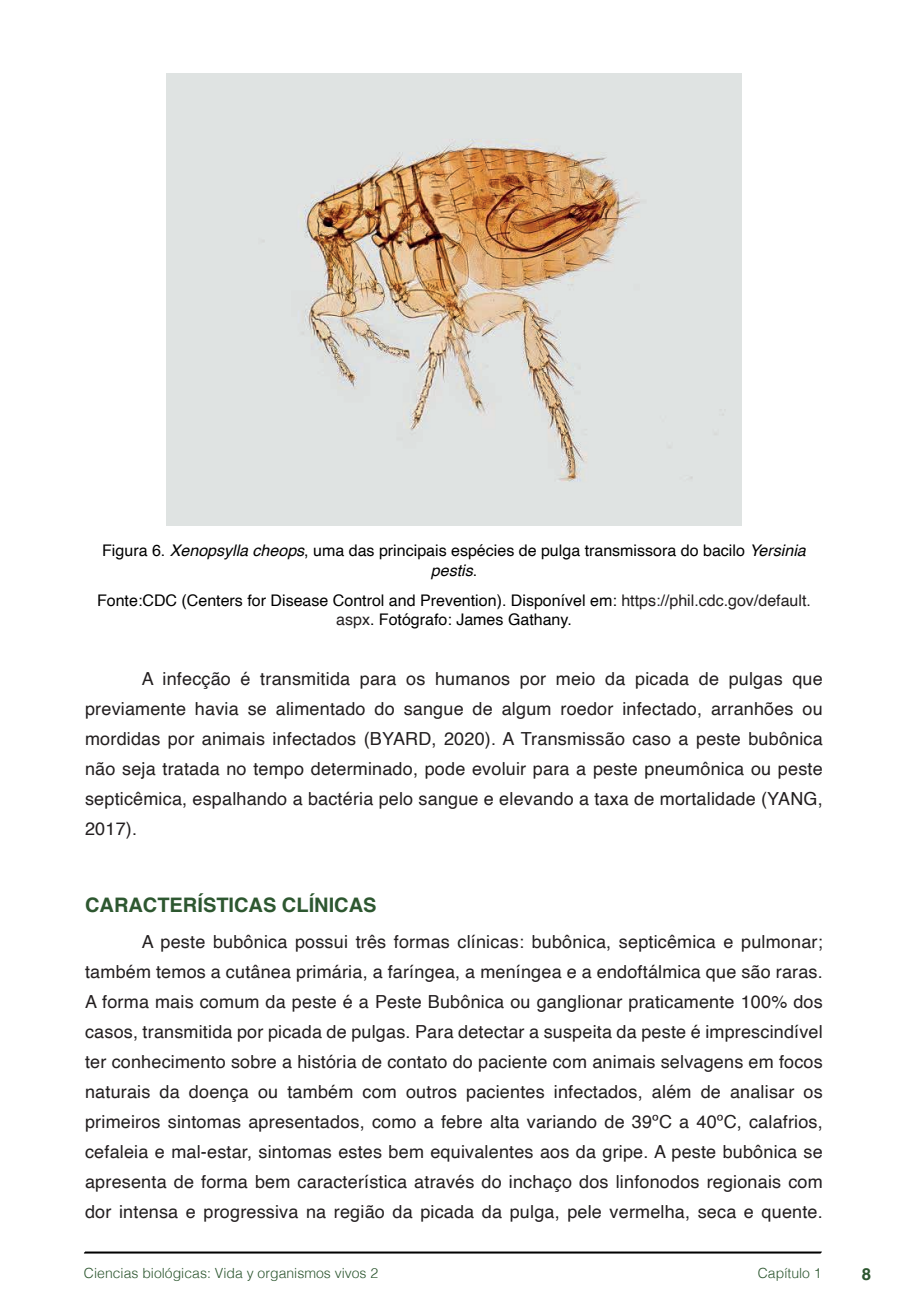
<style>
.page{position:relative;width:908px;height:1304px;background:#fff}
.page>*{position:absolute;margin:0;border:0;box-sizing:border-box;transform-origin:0 0}
.t1{font:700 20px "Helvetica";color:#2d5730}
.t2{font:18px/30px "Helvetica";letter-spacing:.01em;color:#231f20;text-align:justify}
.t3{font:700 16.8px "Helvetica";color:#2d5730}
.t4{font:16px/19.2px "Helvetica";color:#000;text-align:center}
.t5{font:300 14px "Helvetica";color:#2d5730}
.s1{font-style:italic}
.s2{color:#231f20}
</style>
<div class="page">
<svg style="left:84px;top:1251px;width:737px;height:3px;background:#515151"></svg>
<img style="left:166px;top:74px;width:575px;height:452px">
<p class="t4" style="left:102px;top:542px;width:704px">Figura 6. <span class="s1">Xenopsylla cheops</span>, uma das principais espécies de pulga transmissora do bacilo <span class="s1">Yersinia pestis</span>.</p>
<p class="t4" style="left:97px;top:591px;width:715px">Fonte:CDC (Centers for Disease Control and Prevention). Disponível em: <span class="s2">https://phil.cdc.gov/default. aspx</span>. Fotógrafo: James Gathany.</p>
<p class="t2" style="left:85px;top:665px;width:738px;text-indent:57px">A infecção é transmitida para os humanos por meio da picada de pulgas que previamente havia se alimentado do sangue de algum roedor infectado, arranhões ou mordidas por animais infectados (BYARD, 2020). A Transmissão caso a peste bubônica não seja tratada no tempo determinado, pode evoluir para a peste pneumônica ou peste septicêmica, espalhando a bactéria pelo sangue e elevando a taxa de mortalidade (YANG, 2017).</p>
<p class="t1" style="left:85px;top:893px;width:293px">CARACTERÍSTICAS CLÍNICAS</p>
<p class="t2" style="left:85px;top:927px;width:738px;text-indent:57px">A peste bubônica possui três formas clínicas: bubônica, septicêmica e pulmonar; também temos a cutânea primária, a faríngea, a meníngea e a endoftálmica que são raras.<br>A forma mais comum da peste é a Peste Bubônica ou ganglionar praticamente 100% dos casos, transmitida por picada de pulgas. Para detectar a suspeita da peste é imprescindível ter conhecimento sobre a história de contato do paciente com animais selvagens em focos naturais da doença ou também com outros pacientes infectados, além de analisar os primeiros sintomas apresentados, como a febre alta variando de 39ºC a 40ºC, calafrios, cefaleia e mal-estar, sintomas estes bem equivalentes aos da gripe. A peste bubônica se apresenta de forma bem característica através do inchaço dos linfonodos regionais com dor intensa e progressiva na região da picada da pulga, pele vermelha, seca e quente.</p>
<p class="t5" style="left:84px;top:1261px;width:296px">Ciencias biológicas: Vida y organismos vivos 2</p>
<p class="t5" style="left:757px;top:1261px;width:65px">Capítulo 1</p>
<p class="t3" style="left:861px;top:1264px;width:11px">8</p>
</div>
